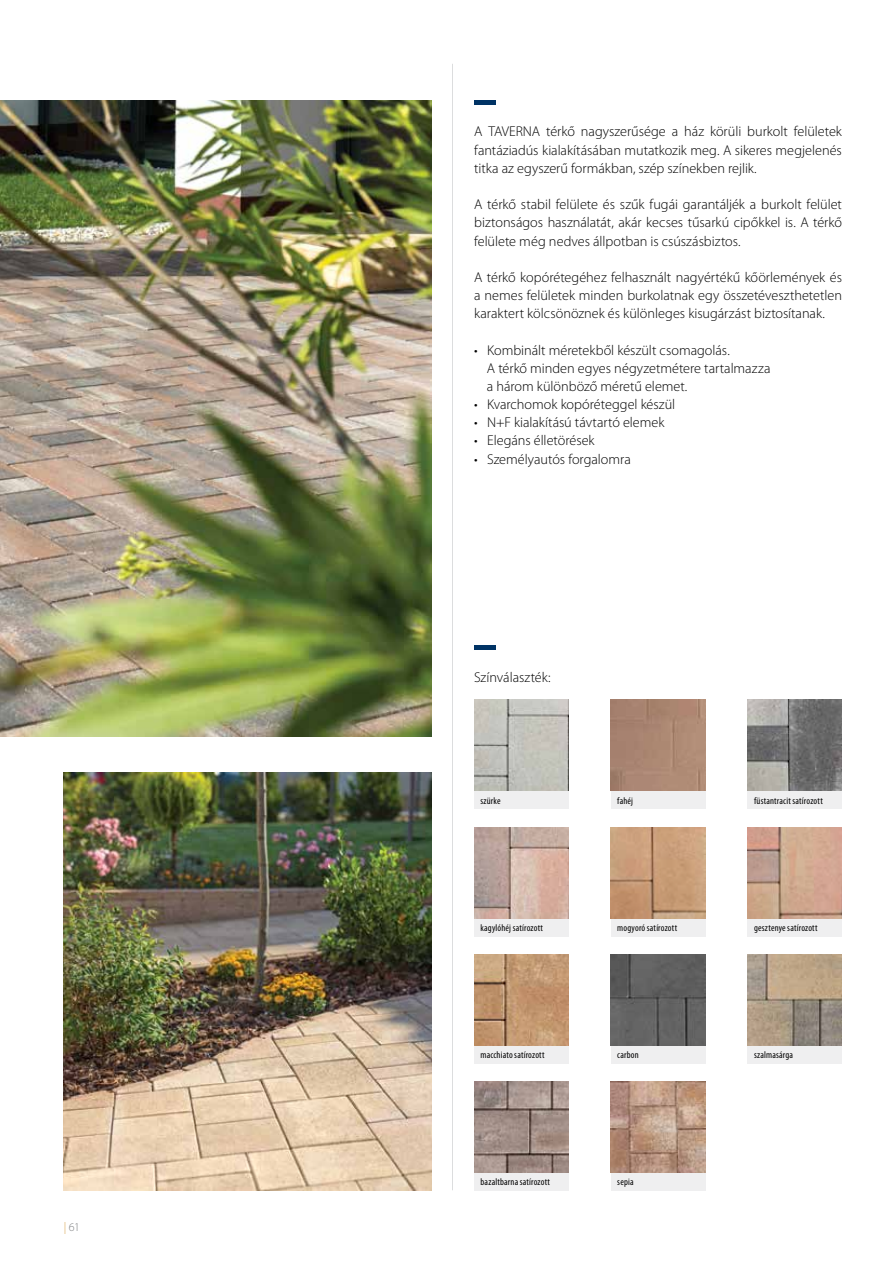
<style>
.page{position:relative;width:893px;height:1263px;background:#fff}
.page>*{position:absolute;margin:0;border:0;box-sizing:border-box;transform-origin:0 0}
.t1{font:300 14.25px/18.1px "Myriad Pro";color:#000;text-align:justify}
.t2{font:300 12px "Myriad Pro";color:#808285}
.t3{font:condensed 9.75px "Myriad Pro";letter-spacing:.02em;color:#000}
.s1{color:#daa751}
</style>
<div class="page">
<img style="left:0;top:100px;width:432px;height:636px">
<img style="left:64px;top:773px;width:368px;height:418px">
<hr style="left:474px;top:100px;width:21px;height:4px;background:#003365">
<div style="left:474px;top:645px;width:21px;height:5px;background:#003365"></div>
<hr style="left:452px;top:64px;width:1px;height:1126px;background:#dcddde">
<div style="left:611px;top:791px;width:94px;height:18px;background:#efeff0"></div>
<div style="left:748px;top:918px;width:94px;height:18px;background:#efeff0"></div>
<div style="left:748px;top:791px;width:94px;height:18px;background:#efeff0"></div>
<div style="left:474px;top:1045px;width:94px;height:18px;background:#efeff0"></div>
<div style="left:611px;top:918px;width:94px;height:18px;background:#efeff0"></div>
<div style="left:474px;top:791px;width:94px;height:18px;background:#efeff0"></div>
<div style="left:611px;top:1045px;width:94px;height:18px;background:#efeff0"></div>
<div style="left:748px;top:1045px;width:94px;height:18px;background:#efeff0"></div>
<div style="left:474px;top:1172px;width:94px;height:19px;background:#efeff0"></div>
<div style="left:611px;top:1172px;width:94px;height:19px;background:#efeff0"></div>
<div style="left:474px;top:918px;width:94px;height:18px;background:#efeff0"></div>
<img style="left:611px;top:827px;width:94px;height:91px">
<img style="left:474px;top:954px;width:94px;height:91px">
<img style="left:474px;top:827px;width:94px;height:91px">
<img style="left:474px;top:700px;width:94px;height:91px">
<img style="left:611px;top:954px;width:94px;height:91px">
<img style="left:748px;top:954px;width:94px;height:91px">
<img style="left:474px;top:1082px;width:94px;height:90px">
<img style="left:611px;top:1082px;width:94px;height:90px">
<img style="left:748px;top:827px;width:94px;height:91px">
<img style="left:611px;top:700px;width:94px;height:91px">
<img style="left:748px;top:700px;width:94px;height:91px">
<p class="t2" style="left:64px;top:1220px;width:18px"><span class="s1">|</span> 61</p>
<p class="t1" style="left:474px;top:123px;width:369px">A TAVERNA térkő nagyszerűsége a ház körüli burkolt felületek fantáziadús kialakításában mutatkozik meg. A sikeres megjelenés titka az egyszerű formákban, szép színekben rejlik.</p>
<p class="t1" style="left:474px;top:195px;width:369px">A térkő stabil felülete és szűk fugái garantáljék a burkolt felület biztonságos használatát, akár kecses tűsarkú cipőkkel is. A térkő felülete még nedves állpotban is csúszásbiztos.</p>
<p class="t1" style="left:474px;top:268px;width:369px">A térkő kopórétegéhez felhasznált nagyértékű kőörlemények és a nemes felületek minden burkolatnak egy összetéveszthetetlen karaktert kölcsönöznek és különleges kisugárzást biztosítanak.</p>
<p class="t1" style="left:487px;top:341px;width:285px;text-align:left;text-indent:-13px">• Kombinált méretekből készült csomagolás.<br>A térkő minden egyes négyzetmétere tartalmazza a három különböző méretű elemet.</p>
<p class="t1" style="left:474px;top:395px;width:203px">• Kvarchomok kopóréteggel készül</p>
<p class="t1" style="left:474px;top:413px;width:192px">• N+F kialakítású távtartó elemek</p>
<p class="t1" style="left:474px;top:431px;width:122px">• Elegáns élletörések</p>
<p class="t1" style="left:474px;top:450px;width:158px">• Személyautós forgalomra</p>
<p class="t1" style="left:474px;top:668px;width:78px">Színválaszték:</p>
<p class="t3" style="left:480px;top:794px;width:22px">szürke</p>
<p class="t3" style="left:617px;top:794px;width:17px">fahéj</p>
<p class="t3" style="left:754px;top:794px;width:70px">füstantracit satírozott</p>
<p class="t3" style="left:480px;top:922px;width:64px">kagylóhéj satírozott</p>
<p class="t3" style="left:617px;top:922px;width:61px">mogyoró satírozott</p>
<p class="t3" style="left:754px;top:922px;width:65px">gesztenye satírozott</p>
<p class="t3" style="left:480px;top:1049px;width:66px">macchiato satírozott</p>
<p class="t3" style="left:617px;top:1049px;width:23px">carbon</p>
<p class="t3" style="left:754px;top:1049px;width:40px">szalmasárga</p>
<p class="t3" style="left:480px;top:1176px;width:71px">bazaltbarna satírozott</p>
<p class="t3" style="left:617px;top:1176px;width:18px">sepia</p>
</div>
